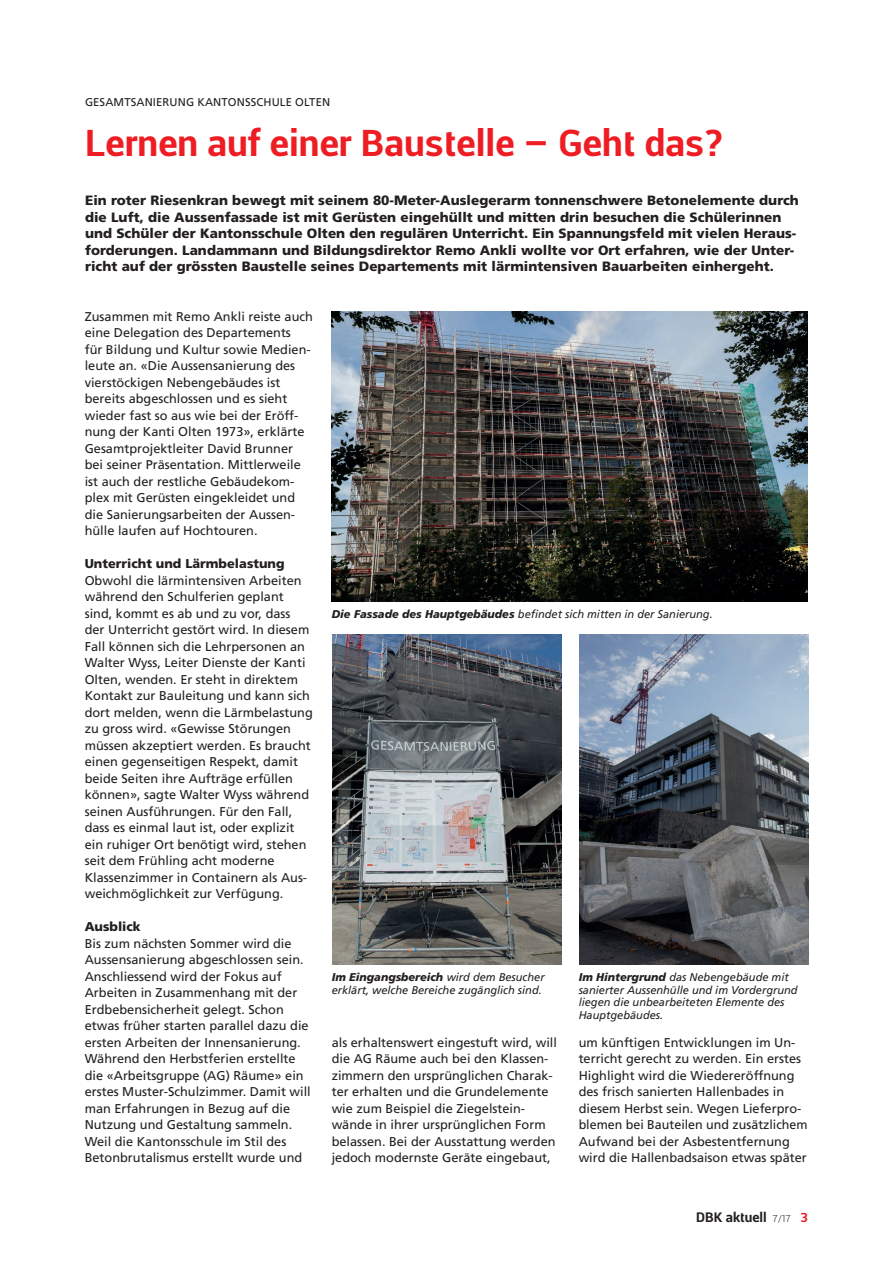
<style>
.page{position:relative;width:893px;height:1263px;background:#fff}
.page>*{position:absolute;margin:0;border:0;box-sizing:border-box;transform-origin:0 0}
.t1{font:700 36.75px "Centuma";color:#ee1d23}
.t2{font:900 13.5px/16.5px "Frutiger LT Com";letter-spacing:.005em;color:#231f20}
.t3{font:700 13.5px "Centuma";color:#231f20}
.t4{font:12.75px/16.5px "Frutiger LT Com";color:#231f20}
.t5{font:900 12.75px "Frutiger LT Com";color:#231f20}
.t6{font:italic 11.25px/12.8px "Frutiger LT Com";color:#231f20}
.t7{font:11.25px "Frutiger LT Com";letter-spacing:.01em;color:#231f20}
.s1{font-weight:900}
.s2{font-weight:300;font-size:9.75px}
.s3{font-size:12.75px;color:#ee1d23}
</style>
<div class="page">
<img style="left:332px;top:634px;width:230px;height:330px">
<img style="left:332px;top:311px;width:476px;height:290px">
<img style="left:579px;top:634px;width:230px;height:330px">
<p class="t7" style="left:85px;top:96px;width:247px">GESAMTSANIERUNG KANTONSSCHULE OLTEN</p>
<h1 class="t1" style="left:85px;top:117px;width:639px">Lernen auf einer Baustelle – Geht das?</h1>
<p class="t2" style="left:85px;top:192px;width:715px">Ein roter Riesenkran bewegt mit seinem 80-Meter-Auslegerarm tonnenschwere Betonelemente durch die Luft, die Aussenfassade ist mit Gerüsten eingehüllt und mitten drin besuchen die Schülerinnen und Schüler der Kantonsschule Olten den regulären Unterricht. Ein Spannungsfeld mit vielen Heraus&shy;forderungen. Landammann und Bildungsdirektor Remo Ankli wollte vor Ort erfahren, wie der Unter&shy;richt auf der grössten Baustelle seines Departements mit lärmintensiven Bauarbeiten einhergeht.</p>
<p class="t4" style="left:85px;top:308px;width:230px">Zusammen mit Remo Ankli reiste auch eine Delegation des Departements<br>für Bildung und Kultur sowie Medien&shy;leute an. «Die Aussensanierung des vierstöckigen Nebengebäudes ist bereits abgeschlossen und es sieht wieder fast so aus wie bei der Eröff&shy;nung der Kanti Olten 1973», erklärte Gesamtprojektleiter David Brunner bei seiner Präsentation. Mittlerweile ist auch der restliche Gebäudekom&shy;plex mit Gerüsten eingekleidet und die Sanierungsarbeiten der Aussen&shy;hülle laufen auf Hochtouren.</p>
<p class="t5" style="left:85px;top:556px;width:201px">Unterricht und Lärmbelastung</p>
<p class="t4" style="left:85px;top:572px;width:230px">Obwohl die lärmintensiven Arbeiten während den Schulferien geplant sind, kommt es ab und zu vor, dass der Unterricht gestört wird. In diesem Fall können sich die Lehrpersonen an Walter Wyss, Leiter Dienste der Kanti Olten, wenden. Er steht in direktem Kontakt zur Bauleitung und kann sich dort melden, wenn die Lärmbelastung zu gross wird. «Gewisse Störungen müssen akzeptiert werden. Es braucht einen gegenseitigen Respekt, damit beide Seiten ihre Aufträge erfüllen können», sagte Walter Wyss während seinen Ausführungen. Für den Fall, dass es einmal laut ist, oder explizit ein ruhiger Ort benötigt wird, stehen seit dem Frühling acht moderne Klassenzimmer in Containern als Aus&shy;weichmöglichkeit zur Verfügung.</p>
<p class="t5" style="left:85px;top:919px;width:57px">Ausblick</p>
<p class="t4" style="left:85px;top:935px;width:228px">Bis zum nächsten Sommer wird die Aussensanierung abgeschlossen sein.<br>Anschliessend wird der Fokus auf Arbeiten in Zusammenhang mit der Erdbebensicherheit gelegt. Schon etwas früher starten parallel dazu die ersten Arbeiten der Innensanierung.<br>Während den Herbstferien erstellte die «Arbeitsgruppe (AG) Räume» ein erstes Muster-Schulzimmer. Damit will man Erfahrungen in Bezug auf die Nutzung und Gestaltung sammeln.<br>Weil die Kantonsschule im Stil des Betonbrutalismus erstellt wurde und</p>
<p class="t6" style="left:332px;top:608px;width:383px"><span class="s1">Die Fassade des Hauptgebäudes</span> befindet sich mitten in der Sanierung.</p>
<p class="t6" style="left:332px;top:971px;width:214px"><span class="s1">Im Eingangsbereich</span> wird dem Besucher erklärt, welche Bereiche zugänglich sind.</p>
<p class="t6" style="left:579px;top:971px;width:220px"><span class="s1">Im Hintergrund</span> das Nebengebäude mit sanierter Aussenhülle und im Vordergrund liegen die unbearbeiteten Elemente des Hauptgebäudes.</p>
<p class="t4" style="left:332px;top:1034px;width:227px">als erhaltenswert eingestuft wird, will die AG Räume auch bei den Klassen&shy;zimmern den ursprünglichen Charak&shy;ter erhalten und die Grundelemente wie zum Beispiel die Ziegelstein&shy;wände in ihrer ursprünglichen Form belassen. Bei der Ausstattung werden jedoch modernste Geräte eingebaut,</p>
<p class="t4" style="left:579px;top:1034px;width:230px">um künftigen Entwicklungen im Un&shy;terricht gerecht zu werden. Ein erstes Highlight wird die Wiedereröffnung des frisch sanierten Hallenbades in diesem Herbst sein. Wegen Lieferpro&shy;blemen bei Bauteilen und zusätzlichem Aufwand bei der Asbestentfernung wird die Hallenbadsaison etwas später</p>
<p class="t3" style="left:696px;top:1208px;width:113px">DBK aktuell <span class="s2">7/17</span> <span class="s3">3</span></p>
</div>
